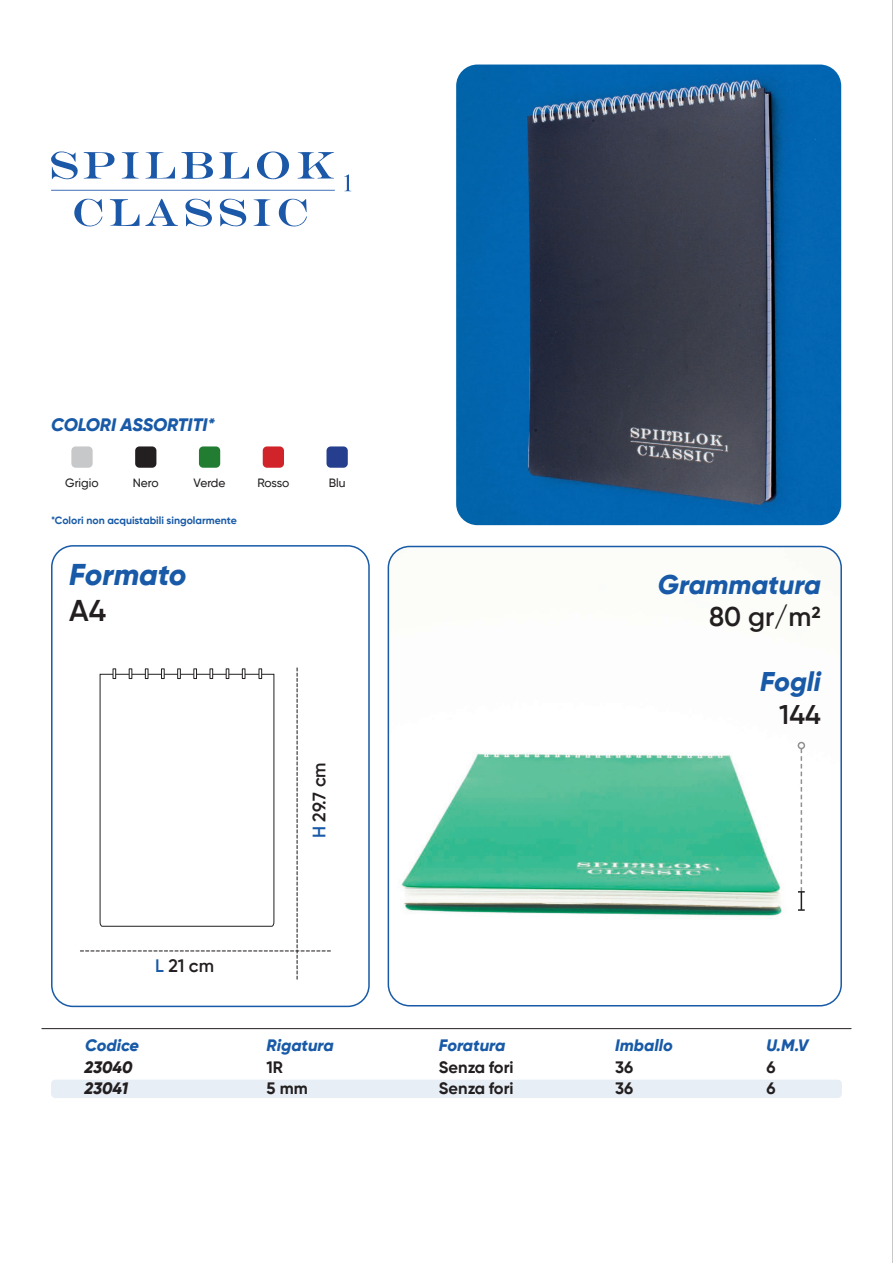
<style>
.page{position:relative;width:893px;height:1263px;background:#fff}
.page>*{position:absolute;margin:0;border:0;box-sizing:border-box;transform-origin:0 0}
.t1{font:italic 800 30px "Gilroy";color:#185aa7}
.t2{font:600 30px "Gilroy";color:#231f20}
.t3{font:italic 800 27px/32.4px "Gilroy";color:#185aa7;text-align:right}
.t4{font:italic 800 18px "Gilroy";color:#185aa7}
.t5{font:600 18px "Gilroy";color:#231f20}
.t6{font:italic 800 16.5px "Gilroy";color:#185aa7}
.t7{font:700 16.5px "Gilroy";color:#231f20}
.t8{font:italic 800 16.5px "Gilroy";color:#231f20}
.t9{font:500 12px "Gilroy";color:#231f20}
.t10{font:700 10.5px "Gilroy";color:#185aa7}
.s1{color:#185aa7}
.s2{font-weight:600;font-style:normal;color:#231f20}
</style>
<div class="page">
<div style="left:51px;top:1079px;width:791px;height:19px;background:#e8eef6;border-radius:4px"></div>
<hr style="left:892px;top:0;width:1px;height:1263px;background:#231f20">
<svg style="left:51px;top:151px;width:27px;height:29px"></svg>
<svg style="left:51px;top:190px;width:284px;height:1px"></svg>
<svg style="left:297px;top:152px;width:37px;height:27px"></svg>
<svg style="left:181px;top:152px;width:32px;height:27px"></svg>
<svg style="left:257px;top:151px;width:32px;height:28px"></svg>
<svg style="left:84px;top:152px;width:31px;height:27px"></svg>
<svg style="left:219px;top:198px;width:27px;height:29px"></svg>
<svg style="left:185px;top:198px;width:27px;height:29px"></svg>
<svg style="left:110px;top:199px;width:29px;height:27px"></svg>
<svg style="left:219px;top:152px;width:30px;height:27px"></svg>
<svg style="left:145px;top:152px;width:30px;height:26px"></svg>
<svg style="left:145px;top:199px;width:33px;height:27px"></svg>
<svg style="left:278px;top:198px;width:29px;height:29px"></svg>
<svg style="left:74px;top:198px;width:28px;height:29px"></svg>
<svg style="left:253px;top:199px;width:18px;height:27px"></svg>
<svg style="left:122px;top:152px;width:17px;height:27px"></svg>
<svg style="left:344px;top:174px;width:7px;height:17px"></svg>
<hr style="left:42px;top:1028px;width:809px;height:1px;background:#231f20">
<img style="left:456px;top:65px;width:385px;height:460px">
<img style="left:388px;top:546px;width:452px;height:460px">
<div style="left:388px;top:546px;width:454px;height:460px;border:2px solid #185aa7;border-radius:21px"></div>
<div style="left:798px;top:742px;width:7px;height:7px;border:2px solid #231f20;border-radius:50%"></div>
<svg style="left:798px;top:748px;width:7px;height:163px"></svg>
<div style="left:51px;top:545px;width:319px;height:462px;border:2px solid #185aa7;border-radius:21px"></div>
<svg style="left:80px;top:668px;width:250px;height:311px"></svg>
<div style="left:71px;top:446px;width:22px;height:22px;background:#c7c8ca;border-radius:4px"></div>
<div style="left:135px;top:446px;width:21px;height:22px;background:#231f20;border-radius:4px"></div>
<div style="left:199px;top:446px;width:21px;height:22px;background:#227d32;border-radius:4px"></div>
<div style="left:263px;top:446px;width:21px;height:22px;background:#d1232a;border-radius:4px"></div>
<div style="left:326px;top:446px;width:22px;height:22px;background:#253f8e;border-radius:4px"></div>
<p class="t4" style="left:51px;top:413px;width:165px">COLORI ASSORTITI*</p>
<p class="t9" style="left:65px;top:475px;width:35px">Grigio</p>
<p class="t9" style="left:133px;top:475px;width:27px">Nero</p>
<p class="t9" style="left:194px;top:475px;width:33px">Verde</p>
<p class="t9" style="left:257px;top:475px;width:33px">Rosso</p>
<p class="t9" style="left:329px;top:475px;width:18px">Blu</p>
<p class="t10" style="left:51px;top:514px;width:187px">*Colori non acquistabili singolarmente</p>
<p class="t1" style="left:69px;top:556px;width:119px">Formato</p>
<p class="t2" style="left:69px;top:592px;width:39px">A4</p>
<p class="t5" style="left:155px;top:954px;width:60px"><span class="s1">L</span> 21 cm</p>
<p class="t6" style="left:85px;top:1034px;width:56px">Codice</p>
<p class="t8" style="left:84px;top:1057px;width:50px">23040</p>
<p class="t8" style="left:84px;top:1078px;width:45px">23041</p>
<p class="t5" style="left:308px;top:838px;width:78px;rotate:-90deg"><span class="s1">H</span> 29.7 cm</p>
<p class="t6" style="left:267px;top:1034px;width:69px">Rigatura</p>
<p class="t7" style="left:267px;top:1057px;width:18px">1R</p>
<p class="t7" style="left:267px;top:1078px;width:43px">5 mm</p>
<p class="t6" style="left:439px;top:1034px;width:68px">Foratura</p>
<p class="t7" style="left:439px;top:1057px;width:76px">Senza fori</p>
<p class="t7" style="left:439px;top:1078px;width:76px">Senza fori</p>
<p class="t3" style="left:658px;top:568px;width:164px">Grammatura<br><span class="s2">80 gr/m2</span></p>
<p class="t3" style="left:760px;top:665px;width:62px">Fogli<br><span class="s2">144</span></p>
<p class="t6" style="left:615px;top:1034px;width:59px">Imballo</p>
<p class="t7" style="left:615px;top:1057px;width:20px">36</p>
<p class="t7" style="left:615px;top:1078px;width:20px">36</p>
<p class="t6" style="left:766px;top:1034px;width:44px">U.M.V</p>
<p class="t7" style="left:766px;top:1057px;width:11px">6</p>
<p class="t7" style="left:766px;top:1078px;width:11px">6</p>
</div>
